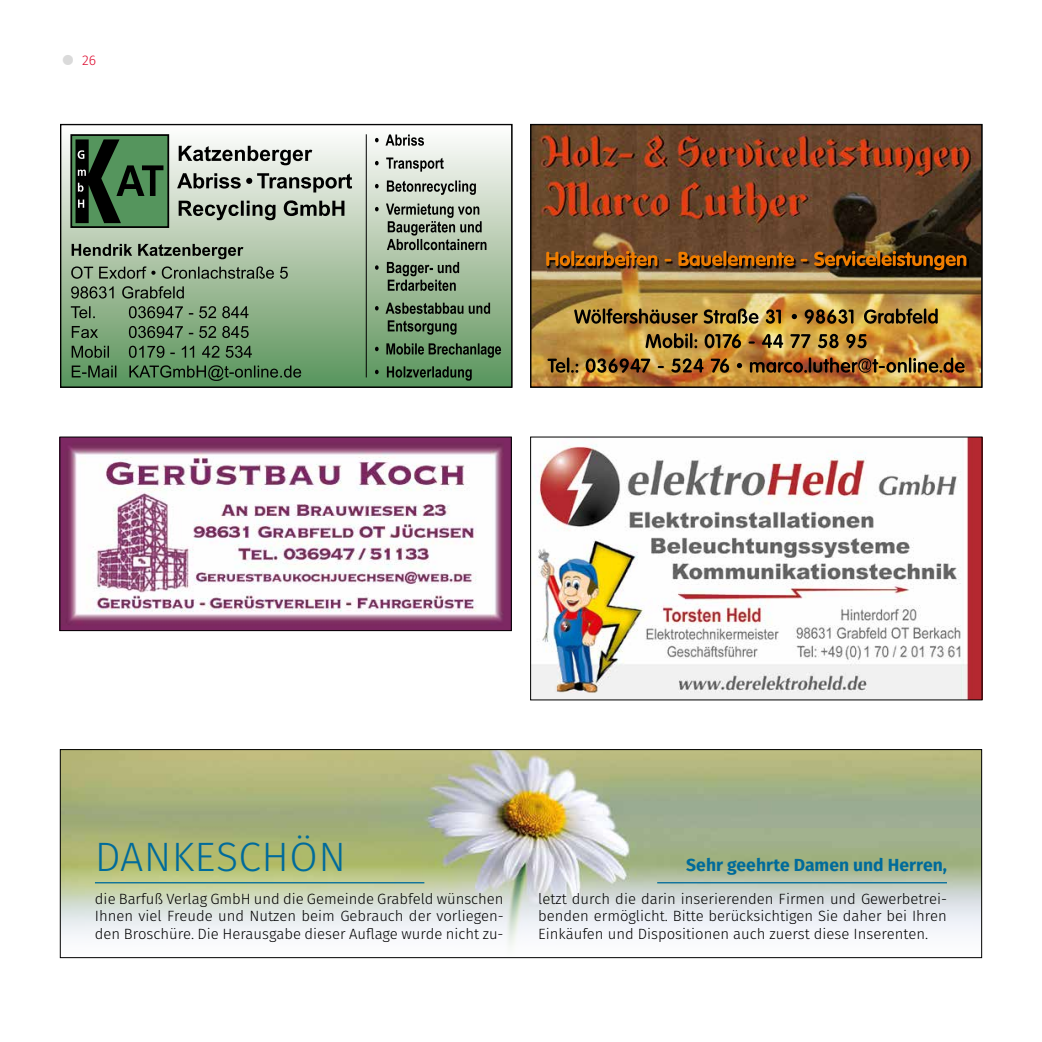
<style>
.page{position:relative;width:1042px;height:1042px;background:#fff}
.page>*{position:absolute;margin:0;border:0;box-sizing:border-box;transform-origin:0 0}
.t1{font:300 41.12px "Fira Sans";letter-spacing:.01em;color:#006b9b}
.t2{font:700 17.5px "Fira Sans";color:#006b9b}
.t3{font:300 14.88px/17.8px "Fira Sans";color:#000;text-align:justify}
.t4{font:300 14px "Fira Sans";color:#dd0b2f}
</style>
<div class="page">
<div style="left:61px;top:125px;width:451px;height:262px;background:linear-gradient(to bottom,#fffcfc,#5c935b)"></div>
<svg style="left:375px;top:366px;width:97px;height:15px"></svg>
<svg style="left:375px;top:343px;width:126px;height:15px;background:#4e6f4d"></svg>
<svg style="left:388px;top:320px;width:68px;height:15px"></svg>
<svg style="left:375px;top:303px;width:115px;height:11px"></svg>
<svg style="left:375px;top:262px;width:84px;height:29px;background:#768871"></svg>
<svg style="left:375px;top:203px;width:111px;height:47px;background:#929e8e"></svg>
<svg style="left:375px;top:180px;width:101px;height:15px;background:#9ba198"></svg>
<svg style="left:375px;top:157px;width:69px;height:15px"></svg>
<svg style="left:375px;top:134px;width:49px;height:12px"></svg>
<svg style="left:72px;top:365px;width:229px;height:16px;background:#49764d"></svg>
<svg style="left:72px;top:346px;width:180px;height:12px;background:#557a55"></svg>
<svg style="left:72px;top:326px;width:177px;height:12px;background:#607f5d"></svg>
<svg style="left:71px;top:306px;width:177px;height:12px;background:#6c8667"></svg>
<svg style="left:71px;top:286px;width:113px;height:12px"></svg>
<svg style="left:71px;top:266px;width:217px;height:13px;background:#7a8d76"></svg>
<svg style="left:72px;top:244px;width:171px;height:15px;background:#788573"></svg>
<svg style="left:179px;top:200px;width:165px;height:20px;background:#8a9387"></svg>
<svg style="left:177px;top:173px;width:175px;height:19px;background:#989e96"></svg>
<svg style="left:179px;top:146px;width:133px;height:19px"></svg>
<div style="left:71px;top:135px;width:97px;height:92px;background:#55955d"></div>
<div style="left:70px;top:134px;width:99px;height:94px;border:2px solid #000"></div>
<svg style="left:76px;top:139px;width:87px;height:84px"></svg>
<hr style="left:366px;top:134px;width:1px;height:243px;background:#000">
<div style="left:60px;top:124px;width:452px;height:264px;border:1px solid #000"></div>
<img style="left:62px;top:439px;width:448px;height:190px">
<div style="left:60px;top:437px;width:452px;height:194px;border:1px solid #000"></div>
<img style="left:532px;top:439px;width:448px;height:259px">
<img style="left:532px;top:126px;width:448px;height:259px">
<img style="left:548px;top:252px;width:420px;height:20px">
<svg style="left:546px;top:250px;width:420px;height:21px;background:#774614"></svg>
<img style="left:547px;top:357px;width:418px;height:17px">
<img style="left:645px;top:333px;width:221px;height:16px">
<img style="left:574px;top:308px;width:363px;height:16px">
<div style="left:530px;top:124px;width:452px;height:264px;border:1px solid #000"></div>
<img style="left:62px;top:751px;width:918px;height:195px">
<hr style="left:95px;top:882px;width:329px;height:1px;background:#006b9b">
<hr style="left:657px;top:882px;width:290px;height:1px;background:#006b9b">
<div style="left:60px;top:749px;width:922px;height:209px;border:1px solid #000"></div>
<p class="t4" style="left:82px;top:51px;width:16px">26</p>
<h1 class="t1" style="left:95px;top:827px;width:252px">DANKESCHÖN</h1>
<p class="t2" style="left:686px;top:850px;width:262px">Sehr geehrte Damen und Herren,</p>
<p class="t3" style="left:95px;top:889px;width:410px">die Barfuß Verlag GmbH und die Gemeinde Grabfeld wünschen Ihnen viel Freude und Nutzen beim Gebrauch der vorliegen&shy;den Broschüre. Die Herausgabe dieser Auflage wurde nicht zu-</p>
<p class="t3" style="left:538px;top:889px;width:410px">letzt durch die darin inserierenden Firmen und Gewerbetrei&shy;benden ermöglicht. Bitte berücksichtigen Sie daher bei Ihren Einkäufen und Dispositionen auch zuerst diese Inserenten.</p>
</div>
